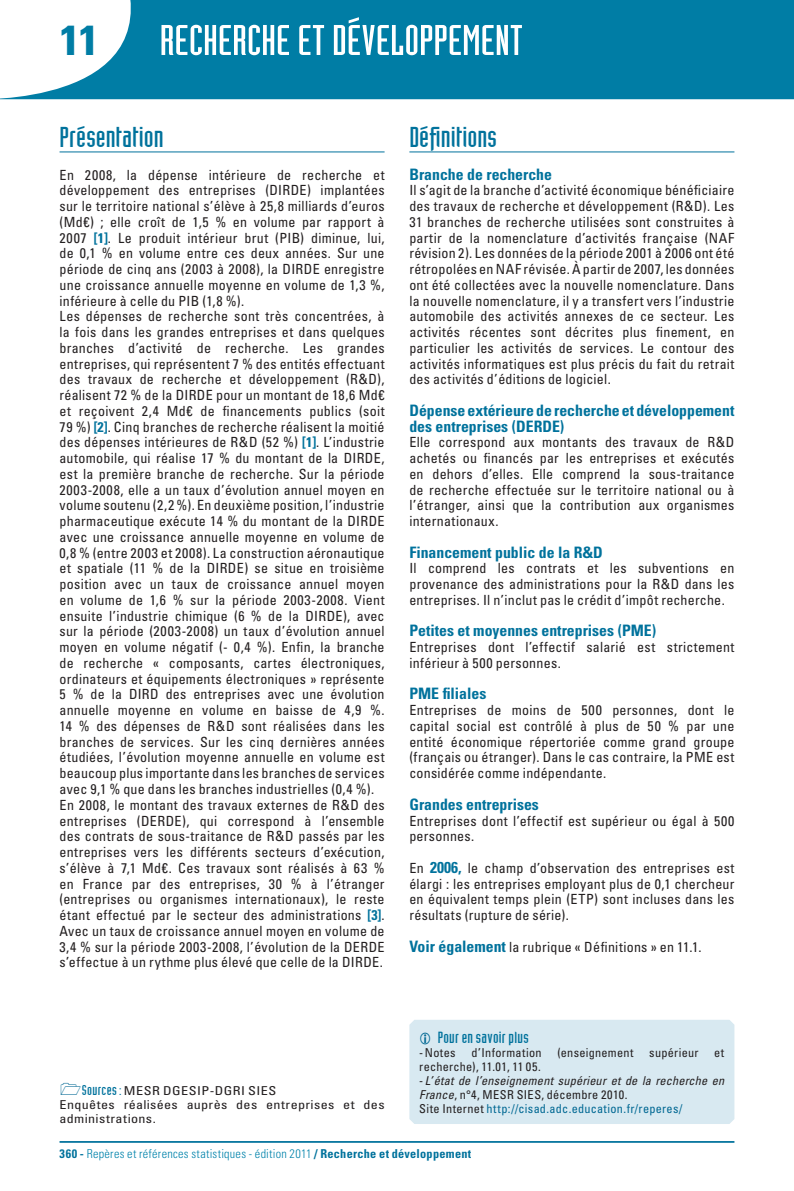
<style>
.page{position:relative;width:794px;height:1191px;background:#fff}
.page>*{position:absolute;margin:0;border:0;box-sizing:border-box;transform-origin:0 0}
.t1{font:42px "Industria Com Solid";letter-spacing:-.005em;color:#fff;scale:1.2 1}
.t2{font:700 condensed 42px "Univers LT Std";color:#007da5;scale:1.1 1}
.t3{font:28px "Industria Com Solid";color:#00729c;scale:1.2 1}
.t4{font:700 condensed 15.75px/15.8px "Univers LT Std";color:#00729c}
.t5{font:15.75px "Industria Com Solid";letter-spacing:.015em;color:#00729c;scale:1.2 1}
.t6{font:condensed 14px/15.8px "Univers LT Std";letter-spacing:.02em;color:#231f20;text-align:justify}
.t7{font:italic condensed 12.25px/14px "Univers LT Std";letter-spacing:.015em;color:#231f20}
.t8{font:condensed 12.25px/14px "Univers LT Std";letter-spacing:.025em;color:#231f20;scale:1.15 1}
.t9{font:300 condensed 12.25px "Univers LT Std";letter-spacing:.02em;color:#0183ab}
.t10{font:condensed 12.25px "Univers LT Std";letter-spacing:.025em;color:#231f20}
.s1{font-weight:700;color:#00729c}
.s2{font-weight:700;font-size:15.75px;color:#00729c}
.s3{font-family:"Industria Com Solid";font-stretch:normal;font-size:14px;color:#00729c}
.s4{font-style:normal}
.s5{font-style:normal;color:#006893}
</style>
<div class="page">
<hr style="left:60px;top:1141px;width:674px;height:1px;background:#00729c">
<hr style="left:60px;top:151px;width:324px;height:1px;background:#00729c">
<hr style="left:409px;top:151px;width:325px;height:1px;background:#00729c">
<svg style="left:0;top:0;width:794px;height:100px;background:#238fb1"></svg>
<div style="left:409px;top:1020px;width:325px;height:104px;background:#d8e9f1"></div>
<h1 class="t2" style="left:60px;top:15px;width:37px">11</h1>
<h1 class="t1" style="left:160px;top:17px;width:304px">Recherche et développement</h1>
<h2 class="t3" style="left:60px;top:121px;width:88px">Présentation</h2>
<h2 class="t3" style="left:409px;top:121px;width:74px">Définitions</h2>
<p class="t6" style="left:60px;top:166px;width:326px;text-align:left">En 2008, la dépense intérieure de recherche et développement des entreprises (DIRDE) implantées sur le territoire national s’élève à 25,8 milliards d’euros (Md€) ; elle croît de 1,5 % en volume par rapport à 2007 <span class="s1">[1]</span>. Le produit intérieur brut (PIB) diminue, lui, de 0,1 % en volume entre ces deux années. Sur une période de cinq ans (2003 à 2008), la DIRDE enregistre une croissance annuelle moyenne en volume de 1,3 %, inférieure à celle du PIB (1,8 %).<br>Les dépenses de recherche sont très concentrées, à la fois dans les grandes entreprises et dans quelques branches d’activité de recherche. Les grandes entreprises, qui représentent 7 % des entités effectuant des travaux de recherche et développement (R&amp;D), réalisent 72 % de la DIRDE pour un montant de 18,6 Md€ et reçoivent 2,4 Md€ de financements publics (soit 79 %) <span class="s1">[2]</span>. Cinq branches de recherche réalisent la moitié des dépenses intérieures de R&amp;D (52 %) <span class="s1">[1]</span>. L’industrie automobile, qui réalise 17 % du montant de la DIRDE, est la première branche de recherche. Sur la période 2003-2008, elle a un taux d’évolution annuel moyen en volume soutenu (2,2 %). En deuxième position, l’industrie pharmaceutique exécute 14 % du montant de la DIRDE avec une croissance annuelle moyenne en volume de 0,8 % (entre 2003 et 2008). La construction aéronautique et spatiale (11 % de la DIRDE) se situe en troisième position avec un taux de croissance annuel moyen en volume de 1,6 % sur la période 2003-2008. Vient ensuite l’industrie chimique (6 % de la DIRDE), avec sur la période (2003-2008) un taux d’évolution annuel moyen en volume négatif (- 0,4 %). Enfin, la branche de recherche « composants, cartes électroniques, ordinateurs et équipements électroniques » représente 5 % de la DIRD des entreprises avec une évolution annuelle moyenne en volume en baisse de 4,9 %.<br>14 % des dépenses de R&amp;D sont réalisées dans les branches de services. Sur les cinq dernières années étudiées, l’évolution moyenne annuelle en volume est beaucoup plus importante dans les branches de services avec 9,1 % que dans les branches industrielles (0,4 %).<br>En 2008, le montant des travaux externes de R&amp;D des entreprises (DERDE), qui correspond à l’ensemble des contrats de sous-traitance de R&amp;D passés par les entreprises vers les différents secteurs d’exécution, s’élève à 7,1 Md€. Ces travaux sont réalisés à 63 % en France par des entreprises, 30 % à l’étranger (entreprises ou organismes internationaux), le reste étant effectué par le secteur des administrations <span class="s1">[3]</span>.<br>Avec un taux de croissance annuel moyen en volume de 3,4 % sur la période 2003-2008, l’évolution de la DERDE s’effectue à un rythme plus élevé que celle de la DIRDE.</p>
<p class="t4" style="left:409px;top:166px;width:144px">Branche de recherche</p>
<p class="t6" style="left:409px;top:182px;width:326px">Il s’agit de la branche d’activité économique bénéficiaire des travaux de recherche et développement (R&amp;D). Les 31 branches de recherche utilisées sont construites à partir de la nomenclature d’activités française (NAF révision 2). Les données de la période 2001 à 2006 ont été rétropolées enNAF révisée. À partir de 2007, les données ont été collectées avec la nouvelle nomenclature. Dans la nouvelle nomenclature, il y a transfert vers l’industrie automobile des activités annexes de ce secteur. Les activités récentes sont décrites plus finement, en particulier les activités de services. Le contour des activités informatiques est plus précis du fait du retrait des activités d’éditions de logiciel.</p>
<p class="t4" style="left:409px;top:402px;width:326px">Dépense extérieure de recherche et développement des entreprises (DERDE)</p>
<p class="t6" style="left:409px;top:434px;width:326px">Elle correspond aux montants des travaux de R&amp;D achetés ou financés par les entreprises et exécutés en dehors d’elles. Elle comprend la sous-traitance de recherche effectuée sur le territoire national ou à l’étranger, ainsi que la contribution aux organismes internationaux.</p>
<p class="t4" style="left:409px;top:544px;width:195px">Financement public de la R&amp;D</p>
<p class="t6" style="left:409px;top:560px;width:326px">Il comprend les contrats et les subventions en provenance des administrations pour la R&amp;D dans les entreprises. Il n’inclut pas le crédit d’impôt recherche.</p>
<p class="t4" style="left:409px;top:623px;width:248px">Petites et moyennes entreprises (PME)</p>
<p class="t6" style="left:409px;top:639px;width:326px">Entreprises dont l’effectif salarié est strictement inférieur à 500 personnes.</p>
<p class="t4" style="left:409px;top:686px;width:79px">PME filiales</p>
<p class="t6" style="left:409px;top:702px;width:326px">Entreprises de moins de 500 personnes, dont le capital social est contrôlé à plus de 50 % par une entité économique répertoriée comme grand groupe (français ou étranger). Dans le cas contraire, la PME est considérée comme indépendante.</p>
<p class="t4" style="left:409px;top:796px;width:131px">Grandes entreprises</p>
<p class="t6" style="left:409px;top:812px;width:326px">Entreprises dont l’effectif est supérieur ou égal à 500 personnes.</p>
<p class="t6" style="left:409px;top:859px;width:326px">En <span class="s2">2006,</span> le champ d’observation des entreprises est élargi : les entreprises employant plus de 0,1 chercheur en équivalent temps plein (ETP) sont incluses dans les résultats (rupture de série).</p>
<p class="t6" style="left:409px;top:938px;width:294px"><span class="s2">Voir également</span> la rubrique « Définitions » en 11.1.</p>
<p class="t8" style="left:60px;top:1083px;width:284px;text-indent:22px"><span class="s3">Sources :</span> MESR DGESIP-DGRI SIES<br>Enquêtes réalisées auprès des entreprises et des administrations.</p>
<p class="t5" style="left:438px;top:1028px;width:77px">Pour en savoir plus</p>
<p class="t10" style="left:419px;top:1044px;width:38px">- Notes</p>
<p class="t10" style="left:471px;top:1044px;width:72px">d’Information</p>
<p class="t10" style="left:557px;top:1044px;width:78px">(enseignement</p>
<p class="t10" style="left:649px;top:1044px;width:51px">supérieur</p>
<p class="t10" style="left:714px;top:1044px;width:12px">et</p>
<p class="t10" style="left:419px;top:1058px;width:123px">recherche), 11.01, 11 05.</p>
<p class="t7" style="left:419px;top:1073px;width:306px"><span class="s4">-</span> L’état de l’enseignement supérieur et de la recherche en<br>France<span class="s4">, n°4, MESR SIES, décembre 2010.<br>Site Internet</span> <span class="s5">http://cisad.adc.education.fr/reperes/</span></p>
<p class="t9" style="left:60px;top:1146px;width:413px"><span class="s1">360 -</span> Repères et références statistiques - édition 2011 <span class="s1">/ Recherche et développement</span></p>
</div>
